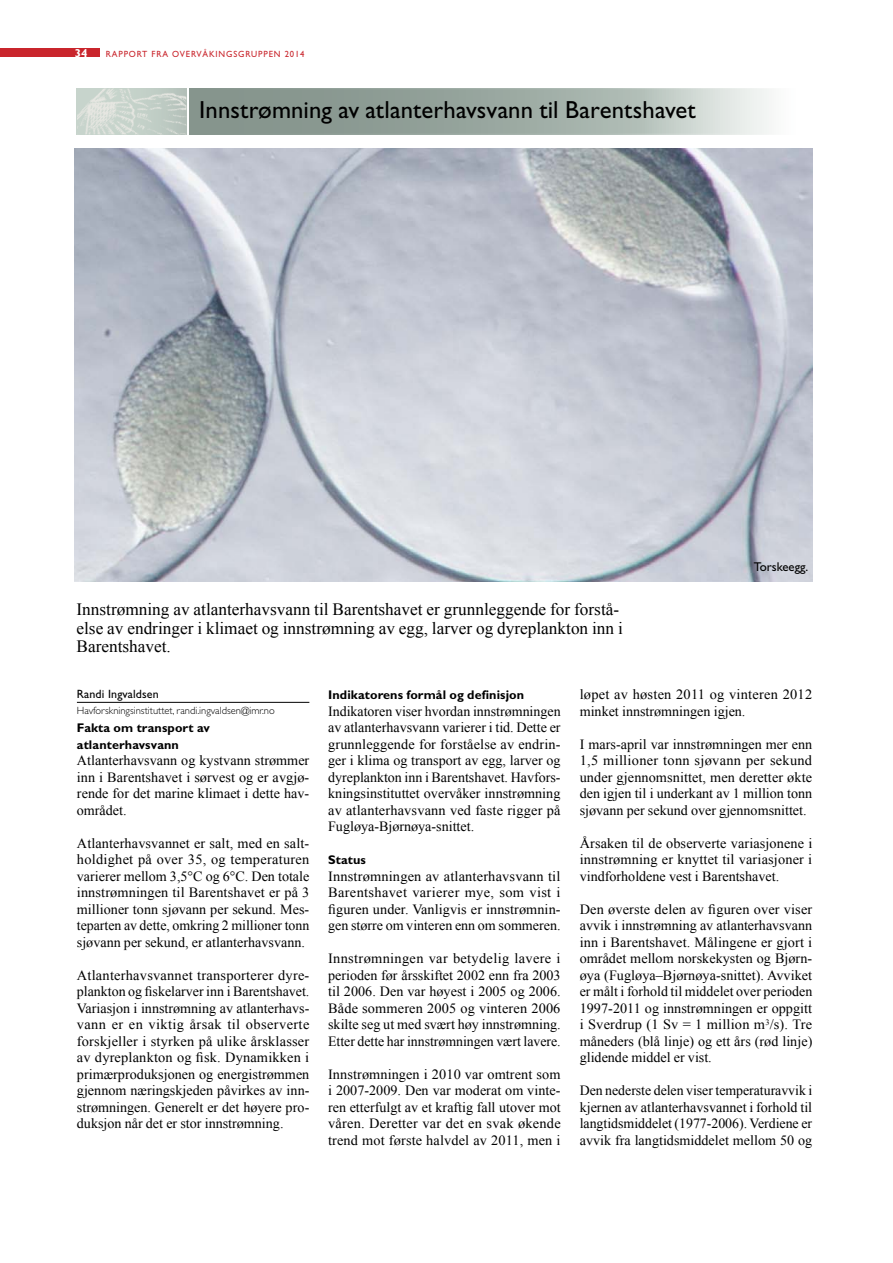
<style>
.page{position:relative;width:893px;height:1263px;background:#fff}
.page>*{position:absolute;margin:0;border:0;box-sizing:border-box;transform-origin:0 0}
.t1{font:24.75px "Gill Sans";letter-spacing:.005em;color:#000}
.t2{font:17.25px/18.8px "Times New Roman";color:#000}
.t3{font:14.1px/16.5px "Times New Roman";color:#000;text-align:justify}
.t4{font:12.75px "Gill Sans";color:#000}
.t5{font:700 12.6px/16.5px "Gill Sans";letter-spacing:.01em;color:#000}
.t6{font:12px "Gill Sans";letter-spacing:.01em;color:#000}
.t7{font:700 11.55px "Gill Sans";color:#fff}
.t8{font:300 10.5px "Gill Sans";color:#000}
.t9{font:9px "Gill Sans";letter-spacing:.1em;color:#c9252c;scale:.96 1}
</style>
<div class="page">
<div style="left:0;top:48px;width:99px;height:9px;background:#c9252c"></div>
<svg style="left:192px;top:90px;width:577px;height:42px;background:#a2afa8"></svg>
<div style="left:190px;top:88px;width:623px;height:46px;border:1px solid #fff"></div>
<img style="left:77px;top:88px;width:109px;height:46px">
<hr style="left:77px;top:702px;width:232px;height:1px;background:#000">
<img style="left:75px;top:148px;width:737px;height:433px">
<p class="t7" style="left:75px;top:47px;width:14px">34</p>
<p class="t9" style="left:106px;top:49px;width:208px">RAPPORT FRA OVERVÅKINGSGRUPPEN 2014</p>
<h1 class="t1" style="left:199px;top:95px;width:498px">Innstrømning av atlanterhavsvann til Barentshavet</h1>
<p class="t4" style="left:754px;top:559px;width:56px">Torskeegg.</p>
<p class="t2" style="left:77px;top:600px;width:548px">Innstrømning av atlanterhavsvann til Barentshavet er grunnleggende for forstå&shy;else av endringer i klimaet og innstrømning av egg, larver og dyreplankton inn i<br>Barentshavet.</p>
<p class="t6" style="left:77px;top:687px;width:83px">Randi Ingvaldsen</p>
<p class="t8" style="left:77px;top:704px;width:199px">Havforskningsinstituttet, randi.ingvaldsen@imr.no</p>
<p class="t5" style="left:77px;top:720px;width:135px">Fakta om transport av atlanterhavsvann</p>
<p class="t3" style="left:77px;top:752px;width:234px">Atlanterhavsvann og kystvann strømmer inn i Barentshavet i sørvest og er avgjø&shy;rende for det marine klimaet i dette hav&shy;området.</p>
<p class="t3" style="left:77px;top:834px;width:234px">Atlanterhavsvannet er salt, med en salt&shy;holdighet på over 35, og temperaturen varierer mellom 3,5°C og 6°C. Den totale innstrømningen til Barentshavet er på 3 millioner tonn sjøvann per sekund. Mes&shy;teparten av dette, omkring 2 millioner tonn sjøvann per sekund, er atlanterhavsvann.</p>
<p class="t3" style="left:77px;top:966px;width:234px">Atlanterhavsvannet transporterer dyre&shy;plankton og fiskelarver inn i Barentshavet.<br>Variasjon i innstrømning av atlanterhavs&shy;vann er en viktig årsak til observerte forskjeller i styrken på ulike årsklasser av dyreplankton og fisk. Dynamikken i primærproduksjonen og energistrømmen gjennom næringskjeden påvirkes av inn&shy;strømningen. Generelt er det høyere pro&shy;duksjon når det er stor innstrømning.</p>
<p class="t3" style="left:580px;top:686px;width:234px">løpet av høsten 2011 og vinteren 2012 minket innstrømningen igjen.</p>
<p class="t3" style="left:580px;top:735px;width:234px">I mars-april var innstrømningen mer enn 1,5 millioner tonn sjøvann per sekund under gjennomsnittet, men deretter økte den igjen til i underkant av 1 million tonn sjøvann per sekund over gjennomsnittet.</p>
<p class="t3" style="left:580px;top:834px;width:234px">Årsaken til de observerte variasjonene i innstrømning er knyttet til variasjoner i vindforholdene vest i Barentshavet.</p>
<p class="t3" style="left:580px;top:900px;width:234px">Den øverste delen av figuren over viser avvik i innstrømning av atlanterhavsvann inn i Barentshavet. Målingene er gjort i området mellom norskekysten og Bjørn&shy;øya (Fugløya–Bjørnøya-snittet). Avviket er målt i forhold til middelet over perioden 1997-2011 og innstrømningen er oppgitt i Sverdrup (1 Sv = 1 million m<sup>3</sup>/s). Tre måneders (blå linje) og ett års (rød linje) glidende middel er vist.</p>
<p class="t3" style="left:580px;top:1082px;width:234px">Den nederste delen viser temperaturavvik i kjernen av atlanterhavsvannet i forhold til langtidsmiddelet (1977-2006). Verdiene er avvik fra langtidsmiddelet mellom 50 og</p>
<p class="t5" style="left:328px;top:687px;width:198px">Indikatorens formål og definisjon</p>
<p class="t3" style="left:328px;top:702px;width:234px">Indikatoren viser hvordan innstrømningen av atlanterhavsvann varierer i tid. Dette er grunnleggende for forståelse av endrin&shy;ger i klima og transport av egg, larver og dyreplankton inn i Barentshavet. Havfors&shy;kningsinstituttet overvåker innstrømning av atlanterhavsvann ved faste rigger på Fugløya-Bjørnøya-snittet.</p>
<p class="t5" style="left:328px;top:852px;width:39px">Status</p>
<p class="t3" style="left:328px;top:867px;width:234px">Innstrømningen av atlanterhavsvann til Barentshavet varierer mye, som vist i figuren under. Vanligvis er innstrømnin&shy;gen større om vinteren enn om sommeren.</p>
<p class="t3" style="left:328px;top:950px;width:234px">Innstrømningen var betydelig lavere i perioden før årsskiftet 2002 enn fra 2003 til 2006. Den var høyest i 2005 og 2006.<br>Både sommeren 2005 og vinteren 2006 skilte seg ut med svært høy innstrømning.<br>Etter dette har innstrømningen vært lavere.</p>
<p class="t3" style="left:328px;top:1065px;width:234px">Innstrømningen i 2010 var omtrent som i 2007-2009. Den var moderat om vinte&shy;ren etterfulgt av et kraftig fall utover mot våren. Deretter var det en svak økende trend mot første halvdel av 2011, men i</p>
</div>
